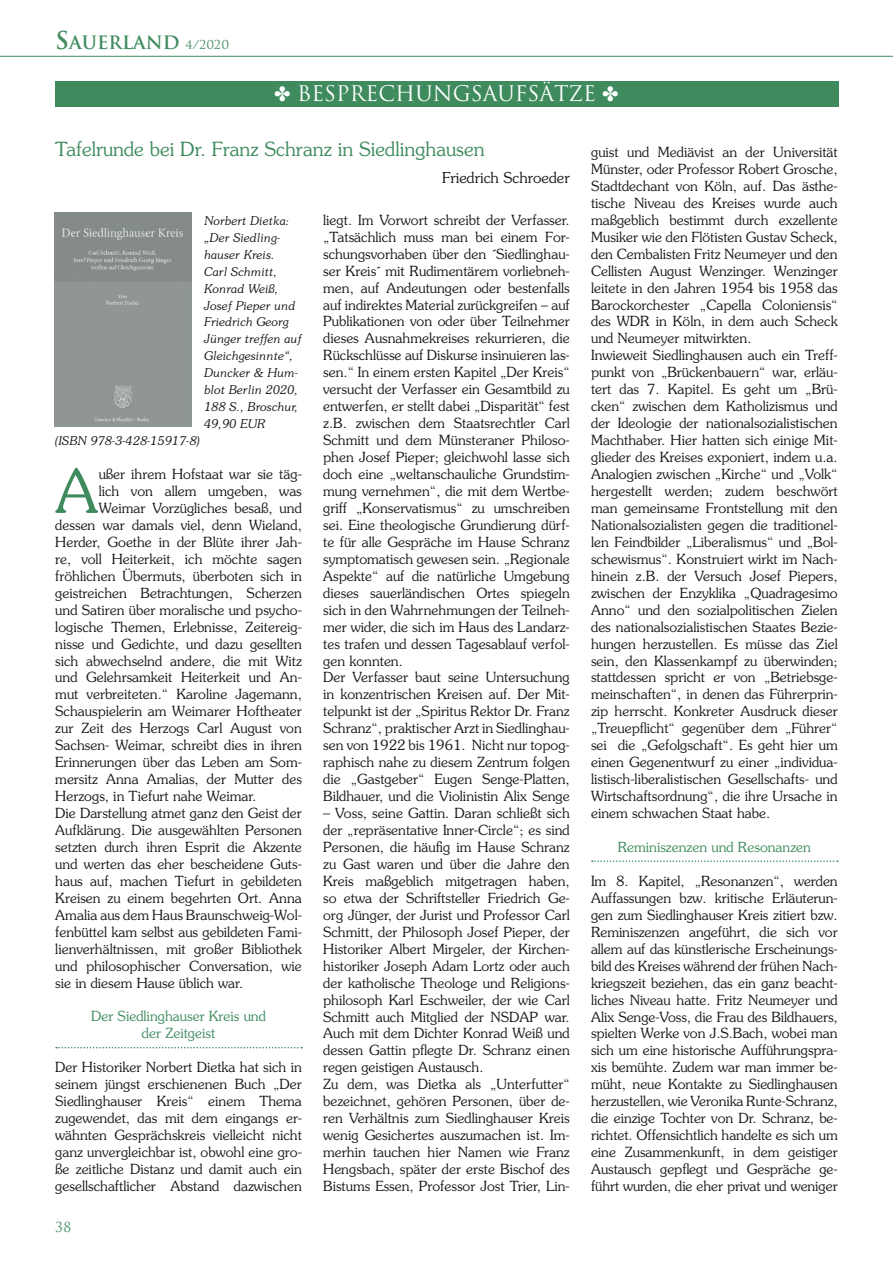
<style>
.page{position:relative;width:893px;height:1263px;background:#fff}
.page>*{position:absolute;margin:0;border:0;box-sizing:border-box;transform-origin:0 0}
.t1{font:300 60.3px "Souvenir";color:#3f8b5e}
.t2{font:21px "Trajan";color:#fff}
.t3{font:300 19.5px "Souvenir";color:#3f8b5e}
.t4{font:700 18px "Trajan";color:#3f8b5e}
.t5{font:300 15px "Souvenir";color:#1a171c}
.t6{font:300 13.95px/17px "Souvenir";color:#1a171c}
.t7{font:300 13.95px/17px "Souvenir";color:#3f8b5e;text-align:center}
.t8{font:13.5px "Trajan";color:#3f8b5e}
.t9{font:italic 300 12px/17px "Souvenir";color:#1a171c}
.s1{font-size:24px}
.s2{font-weight:400;font-size:12px}
</style>
<div class="page">
<hr style="left:0;top:56px;width:893px;height:1px;background:#3f8b5e">
<div style="left:55px;top:81px;width:783px;height:25px;background:#3f8b5e"></div>
<svg style="left:56px;top:1047px;width:246px;height:1px"></svg>
<svg style="left:592px;top:860px;width:246px;height:2px"></svg>
<img style="left:54px;top:213px;width:137px;height:213px">
<p class="t4" style="left:55px;top:32px;width:175px"><span class="s1">S</span>AUERLAND <span class="s2">4/2020</span></p>
<h2 class="t2" style="left:274px;top:81px;width:346px">✤ BESPRECHUNGSAUFSÄTZE ✤</h2>
<h3 class="t3" style="left:55px;top:138px;width:431px">Tafelrunde bei Dr. Franz Schranz in Siedlinghausen</h3>
<p class="t5" style="left:442px;top:168px;width:129px">Friedrich Schroeder</p>
<p class="t6" style="left:323px;top:211px;width:248px">liegt. Im Vorwort schreibt der Verfasser. „Tatsächlich muss man bei einem For&shy;schungsvorhaben über den ´Siedlinghau&shy;ser Kreis´ mit Rudimentärem vorliebneh&shy;men, auf Andeutungen oder bestenfalls auf indirektes Material zurückgreifen – auf Publikationen von oder über Teilnehmer dieses Ausnahmekreises rekurrieren, die Rückschlüsse auf Diskurse insinuieren las&shy;sen.“ In einem ersten Kapitel „Der Kreis“ versucht der Verfasser ein Gesamtbild zu entwerfen, er stellt dabei „Disparität“ fest z.B. zwischen dem Staatsrechtler Carl Schmitt und dem Münsteraner Philoso&shy;phen Josef Pieper; gleichwohl lasse sich doch eine „weltanschauliche Grundstim&shy;mung vernehmen“, die mit dem Wertbe&shy;griff „Konservatismus“ zu umschreiben sei. Eine theologische Grundierung dürf&shy;te für alle Gespräche im Hause Schranz symptomatisch gewesen sein. „Regionale Aspekte“ auf die natürliche Umgebung dieses sauerländischen Ortes spiegeln sich in den Wahrnehmungen der Teilneh&shy;mer wider, die sich im Haus des Landarz&shy;tes trafen und dessen Tagesablauf verfol&shy;gen konnten.<br>Der Verfasser baut seine Untersuchung in konzentrischen Kreisen auf. Der Mit&shy;telpunkt ist der „Spiritus Rektor Dr. Franz Schranz“, praktischer Arzt in Siedlinghau&shy;sen von 1922 bis 1961. Nicht nur topog&shy;raphisch nahe zu diesem Zentrum folgen die „Gastgeber“ Eugen Senge-Platten, Bildhauer, und die Violinistin Alix Senge</p>
<p class="t6" style="left:323px;top:805px;width:248px">– Voss, seine Gattin. Daran schließt sich der „repräsentative Inner-Circle“; es sind Personen, die häufig im Hause Schranz zu Gast waren und über die Jahre den Kreis maßgeblich mitgetragen haben, so etwa der Schriftsteller Friedrich Ge&shy;org Jünger, der Jurist und Professor Carl Schmitt, der Philosoph Josef Pieper, der Historiker Albert Mirgeler, der Kirchen&shy;historiker Joseph Adam Lortz oder auch der katholische Theologe und Religions&shy;philosoph Karl Eschweiler, der wie Carl Schmitt auch Mitglied der NSDAP war.<br>Auch mit dem Dichter Konrad Weiß und dessen Gattin pflegte Dr. Schranz einen regen geistigen Austausch.<br>Zu dem, was Dietka als „Unterfutter“ bezeichnet, gehören Personen, über de&shy;ren Verhältnis zum Siedlinghauser Kreis wenig Gesichertes auszumachen ist. Im&shy;merhin tauchen hier Namen wie Franz Hengsbach, später der erste Bischof des Bistums Essen, Professor Jost Trier, Lin-</p>
<p class="t9" style="left:204px;top:212px;width:99px">Norbert Dietka: „Der Siedling&shy;hauser Kreis.<br>Carl Schmitt,<br>Konrad Weiß,<br>Josef Pieper und<br>Friedrich Georg<br>Jünger treffen auf<br>Gleichgesinnte“,<br>Duncker &amp; Hum&shy;blot Berlin 2020,<br>188 S., Broschur,<br>49,90 EUR</p>
<p class="t9" style="left:55px;top:432px;width:146px">(ISBN 978-3-428-15917-8)</p>
<h1 class="t1" style="left:55px;top:455px;width:45px">A</h1>
<p class="t6" style="left:99px;top:466px;width:205px">ußer ihrem Hofstaat war sie täg-</p>
<p class="t6" style="left:99px;top:483px;width:205px">lich von allem umgeben, was</p>
<p class="t6" style="left:99px;top:499px;width:205px">Weimar Vorzügliches besaß, und</p>
<p class="t6" style="left:55px;top:516px;width:248px">dessen war damals viel, denn Wieland,</p>
<p class="t6" style="left:55px;top:533px;width:248px">Herder, Goethe in der Blüte ihrer Jah-</p>
<p class="t6" style="left:55px;top:550px;width:248px">re, voll Heiterkeit, ich möchte sagen</p>
<p class="t6" style="left:55px;top:567px;width:248px">fröhlichen Übermuts, überboten sich in</p>
<p class="t6" style="left:55px;top:584px;width:248px">geistreichen Betrachtungen, Scherzen</p>
<p class="t6" style="left:55px;top:601px;width:248px">und Satiren über moralische und psycho-</p>
<p class="t6" style="left:55px;top:618px;width:248px">logische Themen, Erlebnisse, Zeitereig-</p>
<p class="t6" style="left:55px;top:635px;width:248px">nisse und Gedichte, und dazu gesellten</p>
<p class="t6" style="left:55px;top:652px;width:248px">sich abwechselnd andere, die mit Witz</p>
<p class="t6" style="left:55px;top:669px;width:248px">und Gelehrsamkeit Heiterkeit und An-</p>
<p class="t6" style="left:55px;top:686px;width:248px">mut verbreiteten.“ Karoline Jagemann,</p>
<p class="t6" style="left:55px;top:703px;width:248px">Schauspielerin am Weimarer Hoftheater</p>
<p class="t6" style="left:55px;top:720px;width:248px">zur Zeit des Herzogs Carl August von</p>
<p class="t6" style="left:55px;top:737px;width:248px">Sachsen- Weimar, schreibt dies in ihren</p>
<p class="t6" style="left:55px;top:754px;width:248px">Erinnerungen über das Leben am Som-</p>
<p class="t6" style="left:55px;top:771px;width:248px">mersitz Anna Amalias, der Mutter des</p>
<p class="t6" style="left:55px;top:788px;width:203px">Herzogs, in Tiefurt nahe Weimar.</p>
<p class="t6" style="left:55px;top:805px;width:248px">Die Darstellung atmet ganz den Geist der</p>
<p class="t6" style="left:55px;top:822px;width:248px">Aufklärung. Die ausgewählten Personen</p>
<p class="t6" style="left:55px;top:838px;width:248px">setzten durch ihren Esprit die Akzente</p>
<p class="t6" style="left:55px;top:855px;width:248px">und werten das eher bescheidene Guts-</p>
<p class="t6" style="left:55px;top:872px;width:248px">haus auf, machen Tiefurt in gebildeten</p>
<p class="t6" style="left:55px;top:889px;width:248px">Kreisen zu einem begehrten Ort. Anna</p>
<p class="t6" style="left:55px;top:906px;width:248px">Amalia aus dem Haus Braunschweig-Wol-</p>
<p class="t6" style="left:55px;top:923px;width:248px">fenbüttel kam selbst aus gebildeten Fami-</p>
<p class="t6" style="left:55px;top:940px;width:248px">lienverhältnissen, mit großer Bibliothek</p>
<p class="t6" style="left:55px;top:957px;width:248px">und philosophischer Conversation, wie</p>
<p class="t6" style="left:55px;top:974px;width:189px">sie in diesem Hause üblich war.</p>
<p class="t7" style="left:91px;top:1008px;width:176px">Der Siedlinghauser Kreis und der Zeitgeist</p>
<p class="t6" style="left:55px;top:1059px;width:248px;text-align:justify">Der Historiker Norbert Dietka hat sich in seinem jüngst erschienenen Buch „Der Siedlinghauser Kreis“ einem Thema zugewendet, das mit dem eingangs er&shy;wähnten Gesprächskreis vielleicht nicht ganz unvergleichbar ist, obwohl eine gro&shy;ße zeitliche Distanz und damit auch ein gesellschaftlicher Abstand dazwischen</p>
<p class="t8" style="left:55px;top:1219px;width:18px">38</p>
<p class="t6" style="left:591px;top:144px;width:248px">guist und Mediävist an der Universität Münster, oder Professor Robert Grosche, Stadtdechant von Köln, auf. Das ästhe&shy;tische Niveau des Kreises wurde auch maßgeblich bestimmt durch exzellente Musiker wie den Flötisten Gustav Scheck, den Cembalisten Fritz Neumeyer und den Cellisten August Wenzinger. Wenzinger leitete in den Jahren 1954 bis 1958 das Barockorchester „Capella Coloniensis“ des WDR in Köln, in dem auch Scheck und Neumeyer mitwirkten.<br>Inwieweit Siedlinghausen auch ein Treff&shy;punkt von „Brückenbauern“ war, erläu&shy;tert das 7. Kapitel. Es geht um „Brü&shy;cken“ zwischen dem Katholizismus und der Ideologie der nationalsozialistischen Machthaber. Hier hatten sich einige Mit&shy;glieder des Kreises exponiert, indem u.a.<br>Analogien zwischen „Kirche“ und „Volk“ hergestellt werden; zudem beschwört man gemeinsame Frontstellung mit den Nationalsozialisten gegen die traditionel&shy;len Feindbilder „Liberalismus“ und „Bol&shy;schewismus“. Konstruiert wirkt im Nach&shy;hinein z.B. der Versuch Josef Piepers, zwischen der Enzyklika „Quadragesimo Anno“ und den sozialpolitischen Zielen des nationalsozialistischen Staates Bezie&shy;hungen herzustellen. Es müsse das Ziel sein, den Klassenkampf zu überwinden; stattdessen spricht er von „Betriebsge&shy;meinschaften“, in denen das Führerprin&shy;zip herrscht. Konkreter Ausdruck dieser „Treuepflicht“ gegenüber dem „Führer“ sei die „Gefolgschaft“. Es geht hier um einen Gegenentwurf zu einer „individua&shy;listisch-liberalistischen Gesellschafts- und Wirtschaftsordnung“, die ihre Ursache in einem schwachen Staat habe.</p>
<p class="t7" style="left:618px;top:838px;width:195px">Reminiszenzen und Resonanzen</p>
<p class="t6" style="left:591px;top:872px;width:248px;text-align:justify">Im 8. Kapitel, „Resonanzen“, werden Auffassungen bzw. kritische Erläuterun&shy;gen zum Siedlinghauser Kreis zitiert bzw.<br>Reminiszenzen angeführt, die sich vor allem auf das künstlerische Erscheinungs&shy;bild des Kreises während der frühen Nach&shy;kriegszeit beziehen, das ein ganz beacht&shy;liches Niveau hatte. Fritz Neumeyer und Alix Senge-Voss, die Frau des Bildhauers, spielten Werke von J.S.Bach, wobei man sich um eine historische Aufführungspra&shy;xis bemühte. Zudem war man immer be&shy;müht, neue Kontakte zu Siedlinghausen herzustellen, wie Veronika Runte-Schranz, die einzige Tochter von Dr. Schranz, be&shy;richtet. Offensichtlich handelte es sich um eine Zusammenkunft, in dem geistiger Austausch gepflegt und Gespräche ge&shy;führt wurden, die eher privat und weniger</p>
</div>
